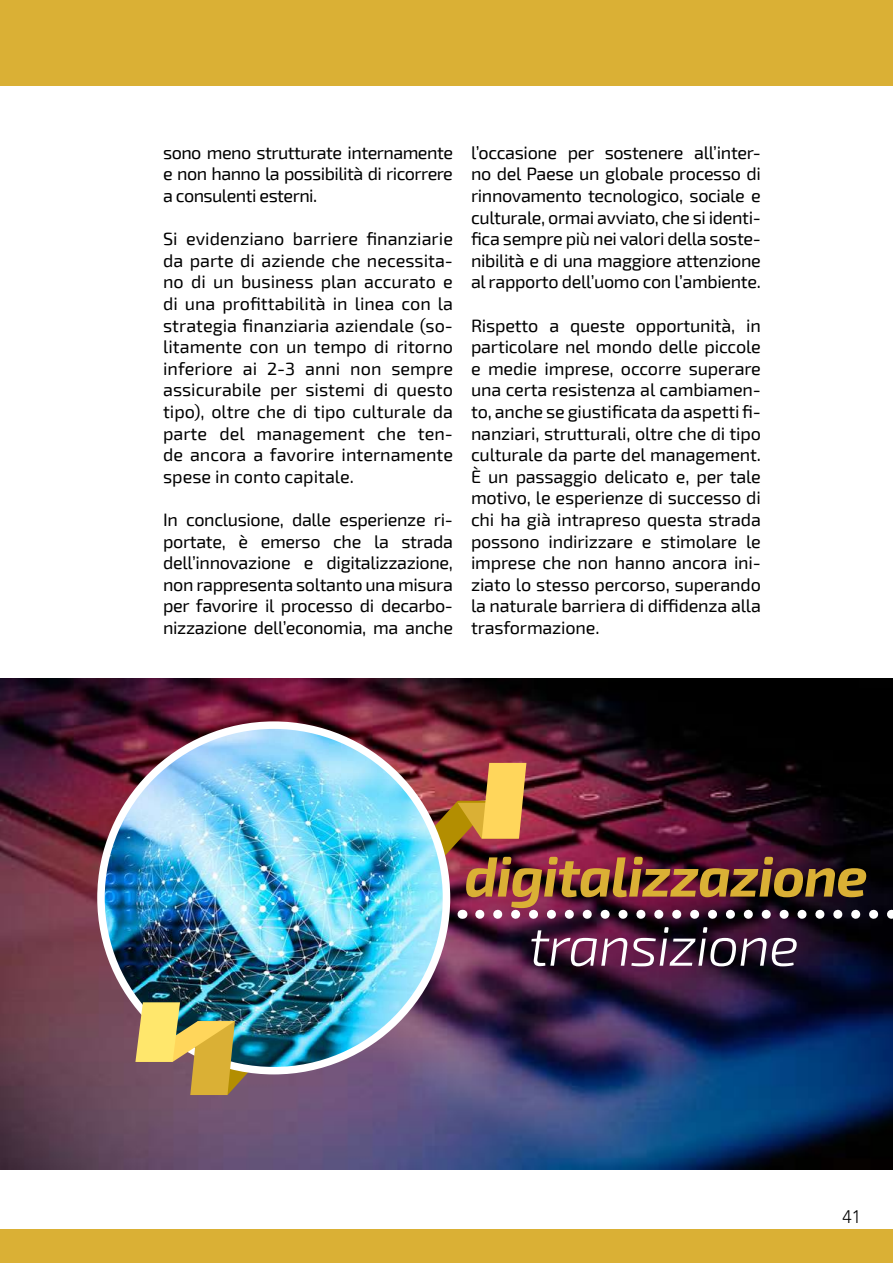
<style>
.page{position:relative;width:893px;height:1263px;background:#fff}
.page>*{position:absolute;margin:0;border:0;box-sizing:border-box;transform-origin:0 0}
.t1{font:italic 700 55.95px "Exo 2";letter-spacing:-.02em;color:#dab035}
.t2{font:italic 300 55.95px "Exo 2";letter-spacing:-.02em;color:#fff}
.t3{font:18px/21.6px "Exo 2";letter-spacing:-.02em;color:#000;text-align:justify}
.t4{font:300 18px "Avenir LT Std";color:#000}
</style>
<div class="page">
<div style="left:0;top:0;width:893px;height:86px;background:#dab035"></div>
<div style="left:0;top:1229px;width:893px;height:34px;background:#dab035"></div>
<img style="left:0;top:678px;width:893px;height:491px">
<img style="left:235px;top:801px;width:260px;height:294px">
<img style="left:101px;top:725px;width:345px;height:346px;border-radius:173px">
<div style="left:97px;top:721px;width:353px;height:353px;border:8px solid #fff;border-radius:50%"></div>
<svg style="left:480px;top:910px;width:413px;height:9px"></svg>
<svg style="left:457px;top:763px;width:69px;height:75px;background:#cf9a46"></svg>
<svg style="left:135px;top:1002px;width:100px;height:93px;background:#b39f5c"></svg>
<p class="t3" style="left:163px;top:141px;width:291px">sono meno strutturate internamente e non hanno la possibilità di ricorrere a consulenti esterni.</p>
<p class="t3" style="left:163px;top:227px;width:291px">Si evidenziano barriere finanziarie da parte di aziende che necessita&shy;no di un business plan accurato e di una profittabilità in linea con la strategia finanziaria aziendale (so&shy;litamente con un tempo di ritorno inferiore ai 2-3 anni non sempre assicurabile per sistemi di questo tipo), oltre che di tipo culturale da parte del management che ten&shy;de ancora a favorire internamente spese in conto capitale.</p>
<p class="t3" style="left:163px;top:508px;width:291px">In conclusione, dalle esperienze ri&shy;portate, è emerso che la strada dell’innovazione e digitalizzazione, non rappresenta soltanto una misura per favorire il processo di decarbo&shy;nizzazione dell’economia, ma anche</p>
<p class="t3" style="left:471px;top:141px;width:291px">l’occasione per sostenere all’inter&shy;no del Paese un globale processo di rinnovamento tecnologico, sociale e culturale, ormai avviato, che si identi&shy;fica sempre più nei valori della soste&shy;nibilità e di una maggiore attenzione al rapporto dell’uomo con l’ambiente.</p>
<p class="t3" style="left:471px;top:314px;width:291px">Rispetto a queste opportunità, in particolare nel mondo delle piccole e medie imprese, occorre superare una certa resistenza al cambiamen&shy;to, anche se giustificata da aspetti fi&shy;nanziari, strutturali, oltre che di tipo culturale da parte del management.<br>È un passaggio delicato e, per tale motivo, le esperienze di successo di chi ha già intrapreso questa strada possono indirizzare e stimolare le imprese che non hanno ancora ini&shy;ziato lo stesso percorso, superando la naturale barriera di diffidenza alla trasformazione.</p>
<h1 class="t1" style="left:464px;top:835px;width:405px">digitalizzazione</h1>
<h1 class="t2" style="left:529px;top:908px;width:272px">transizione</h1>
<p class="t4" style="left:842px;top:1206px;width:20px">41</p>
</div>
